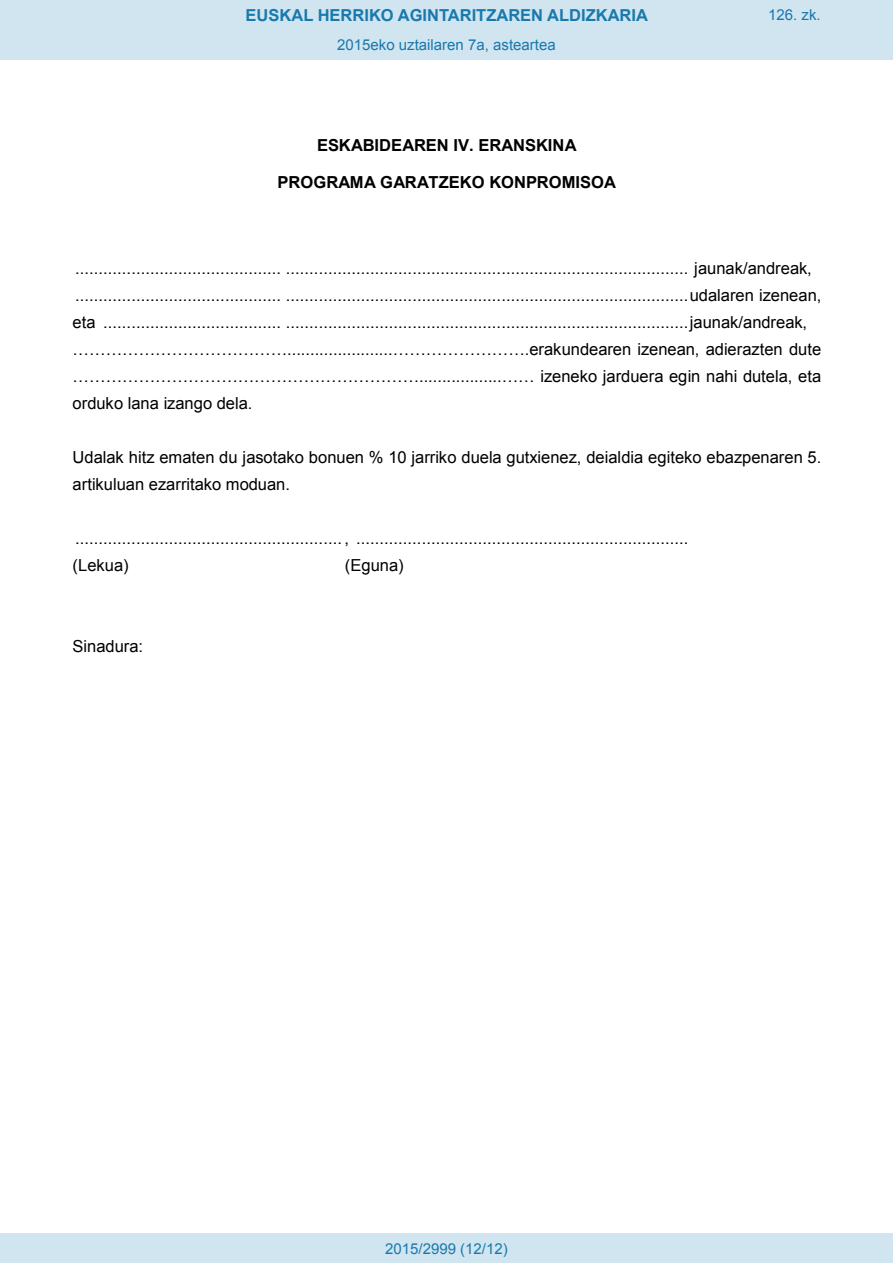
<style>
.page{position:relative;width:893px;height:1263px;background:#fff}
.page>*{position:absolute;margin:0;border:0;box-sizing:border-box;transform-origin:0 0}
.t1{font:16.5px/27px "Arial";color:#000}
.t2{font:700 16.5px "Arial";letter-spacing:-.005em;color:#000}
.t3{font:700 16.5px "Arial";color:#1879ad}
.Paginacion_Centro{font:15px "Arial";color:#1879ad}
</style>
<div class="page">
<div style="left:0;top:0;width:893px;height:60px;background:#d0e5f0"></div>
<div style="left:0;top:1233px;width:893px;height:30px;background:#d0e5f0"></div>
<p class="t3" style="left:246px;top:4px;width:404px">EUSKAL HERRIKO AGINTARITZAREN ALDIZKARIA</p>
<p class="Paginacion_Centro" style="left:768px;top:5px;width:54px">126. zk.</p>
<p class="Paginacion_Centro" style="left:337px;top:35px;width:220px">2015eko uztailaren 7a, asteartea</p>
<p class="t2" style="left:317px;top:134px;width:261px">ESKABIDEAREN IV. ERANSKINA</p>
<p class="t2" style="left:278px;top:171px;width:340px">PROGRAMA GARATZEKO KONPROMISOA</p>
<p class="t1" style="left:73px;top:255px;width:750px">............................................ ...................................................................................... jaunak/andreak, ............................................ ...................................................................................... udalaren izenean, eta ...................................... ...................................................................................... jaunak/andreak, ………………………………….......................…………………….erakundearen izenean, adierazten dute ………………………………………………………..................…… izeneko jarduera egin nahi dutela, eta orduko lana izango dela.</p>
<p class="t1" style="left:73px;top:444px;width:750px">Udalak hitz ematen du jasotako bonuen % 10 jarriko duela gutxienez, deialdia egiteko ebazpenaren 5. artikuluan ezarritako moduan.</p>
<p class="t1" style="left:73px;top:525px;width:617px">......................................................... , ....................................................................... (Lekua)</p>
<p class="t1" style="left:345px;top:552px;width:60px">(Eguna)</p>
<p class="t1" style="left:73px;top:633px;width:72px">Sinadura:</p>
<p class="Paginacion_Centro" style="left:385px;top:1238px;width:124px">2015/2999 (12/12)</p>
</div>
